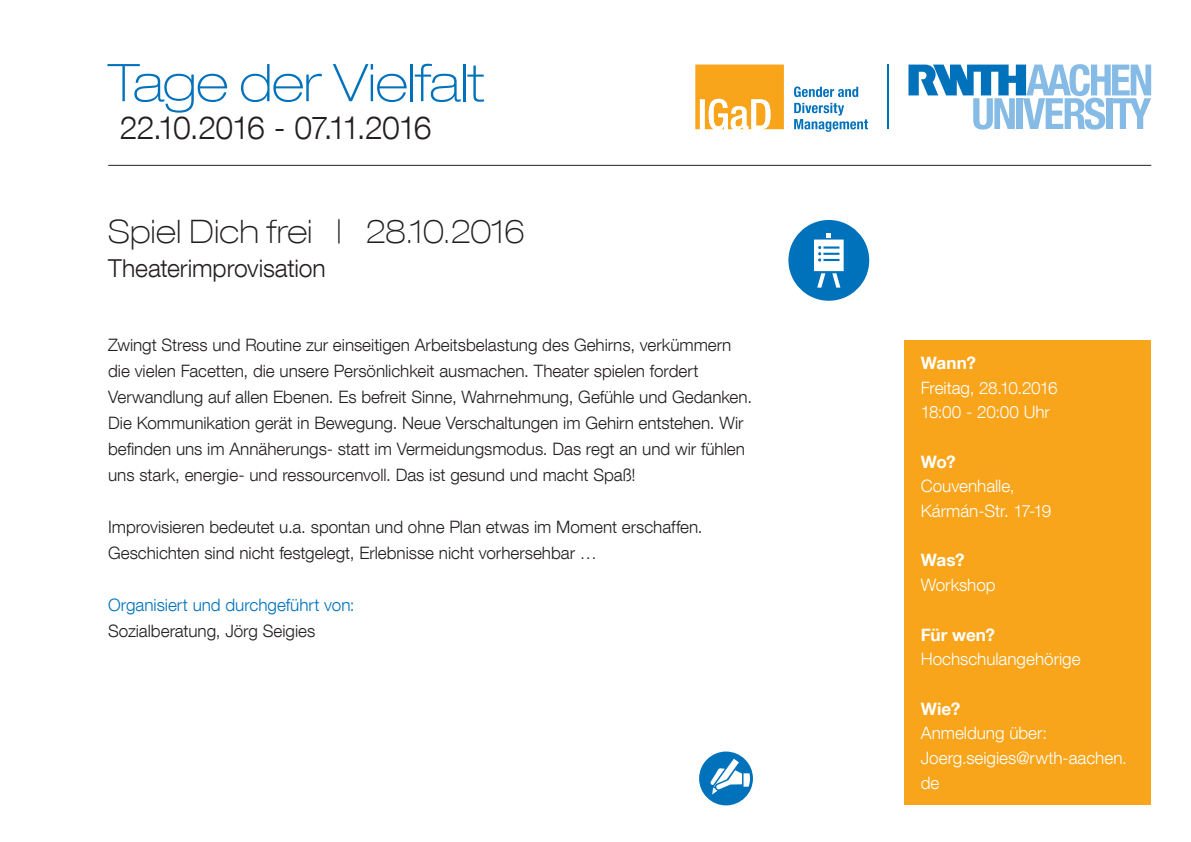
<style>
.page{position:relative;width:1191px;height:842px;background:#fff}
.page>*{position:absolute;margin:0;border:0;box-sizing:border-box;transform-origin:0 0}
.t1{font:100 expanded 52px "Helvetica Neue LT Com";letter-spacing:-.01em;color:#0072bc}
.t2{font:100 expanded 32.3px "Helvetica Neue LT Com";letter-spacing:.005em;color:#231f20}
.t3{font:300 32px "Helvetica Neue LT Com";letter-spacing:-.05em;color:#231f20}
.t4{font:300 24.7px "Helvetica Neue LT Com";letter-spacing:-.005em;color:#231f20}
.t5{font:300 17.1px/26px "Helvetica Neue LT Com";color:#231f20}
.t6{font:300 17.1px/24.7px "Helvetica Neue LT Com";color:#fff}
.t7{font:300 17.1px "Helvetica Neue LT Com";color:#0072bc}
.t8{font:700 17.1px "Helvetica Neue LT Com";letter-spacing:.005em;color:#fff}
</style>
<div class="page">
<div style="left:904px;top:340px;width:247px;height:465px;background:#f9a51b"></div>
<svg style="left:788px;top:220px;width:81px;height:81px"></svg>
<div style="left:699px;top:751px;width:54px;height:54px;background:#0072bc;border-radius:50%"></div>
<svg style="left:710px;top:759px;width:40px;height:36px"></svg>
<svg style="left:908px;top:64px;width:243px;height:66px"></svg>
<hr style="left:887px;top:65px;width:2px;height:64px;background:#0072bc">
<svg style="left:794px;top:103px;width:74px;height:29px"></svg>
<svg style="left:794px;top:86px;width:64px;height:11px"></svg>
<svg style="left:695px;top:65px;width:89px;height:64px"></svg>
<hr style="left:108px;top:165px;width:1043px;height:1px;background:#231f20">
<h1 class="t1" style="left:108px;top:51px;width:377px">Tage der Vielfalt</h1>
<h3 class="t3" style="left:120px;top:108px;width:313px">22.10.2016 - 07.11.2016</h3>
<h2 class="t2" style="left:108px;top:212px;width:418px">Spiel Dich frei | 28.10.2016</h2>
<h3 class="t4" style="left:108px;top:253px;width:219px">Theaterimprovisation</h3>
<p class="t5" style="left:108px;top:332px;width:645px">Zwingt Stress und Routine zur einseitigen Arbeitsbelastung des Gehirns, verkümmern die vielen Facetten, die unsere Persönlichkeit ausmachen. Theater spielen fordert Verwandlung auf allen Ebenen. Es befreit Sinne, Wahrnehmung, Gefühle und Gedanken.<br>Die Kommunikation gerät in Bewegung. Neue Verschaltungen im Gehirn entstehen. Wir befinden uns im Annäherungs- statt im Vermeidungsmodus. Das regt an und wir fühlen uns stark, energie- und ressourcenvoll. Das ist gesund und macht Spaß!</p>
<p class="t5" style="left:108px;top:514px;width:596px">Improvisieren bedeutet u.a. spontan und ohne Plan etwas im Moment erschaffen.<br>Geschichten sind nicht festgelegt, Erlebnisse nicht vorhersehbar …</p>
<p class="t7" style="left:108px;top:594px;width:248px">Organisiert und durchgeführt von:</p>
<p class="t5" style="left:108px;top:618px;width:209px">Sozialberatung, Jörg Seigies</p>
<p class="t8" style="left:920px;top:352px;width:57px">Wann?</p>
<p class="t6" style="left:920px;top:375px;width:138px">Freitag, 28.10.2016<br>18:00 - 20:00 Uhr</p>
<p class="t8" style="left:920px;top:451px;width:36px">Wo?</p>
<p class="t6" style="left:920px;top:473px;width:132px">Couvenhalle,<br>Kármán-Str. 17-19</p>
<p class="t8" style="left:920px;top:549px;width:45px">Was?</p>
<p class="t6" style="left:920px;top:572px;width:76px">Workshop</p>
<p class="t8" style="left:920px;top:624px;width:76px">Für wen?</p>
<p class="t6" style="left:920px;top:646px;width:161px">Hochschulangehörige</p>
<p class="t8" style="left:920px;top:698px;width:41px">Wie?</p>
<p class="t6" style="left:920px;top:720px;width:208px">Anmeldung über:<br>Joerg.seigies@rwth-aachen. de</p>
</div>
